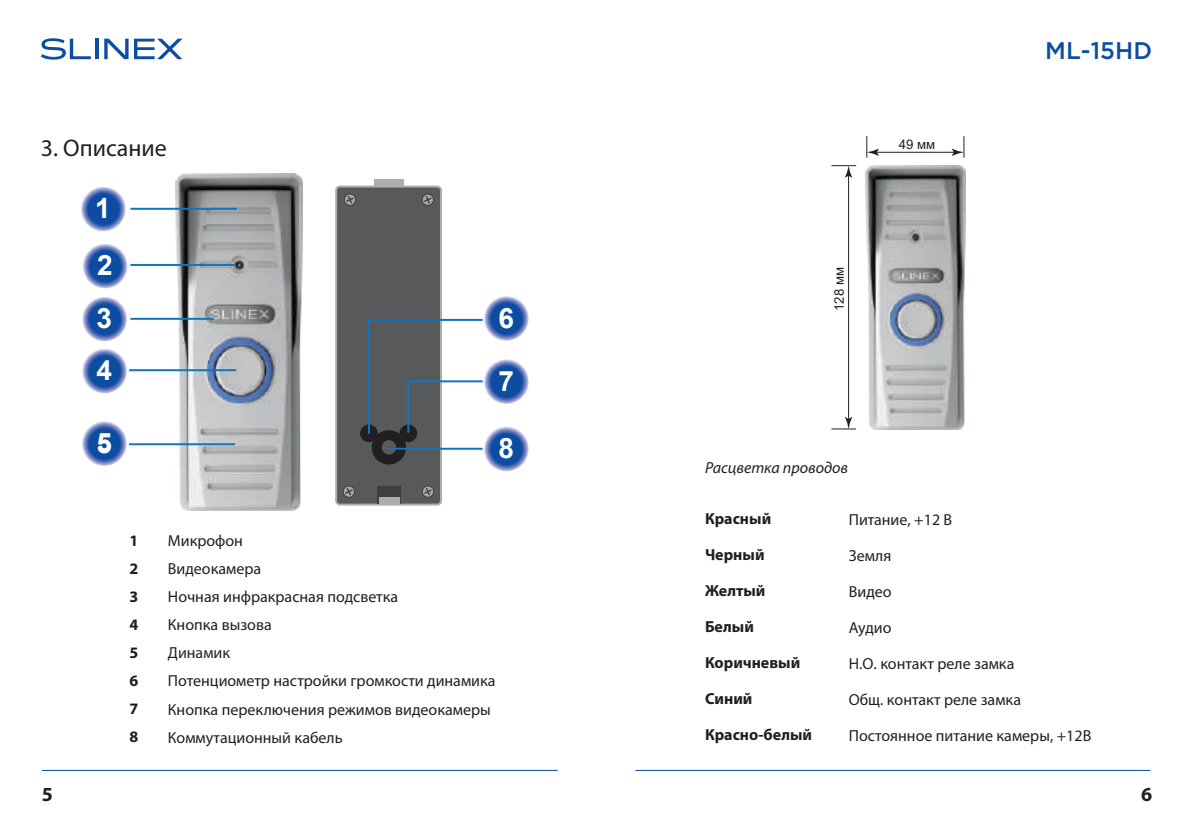
<style>
.page{position:relative;width:1191px;height:840px;background:#fff}
.page>*{position:absolute;margin:0;border:0;box-sizing:border-box;transform-origin:0 0}
.t1{font:700 28px "Arial";color:#fff}
.t2{font:700 24.6px "Arial";color:#fff}
.t3{font:24px "Myriad Pro";color:#231f20}
.t4{font:500 24px "Gotham Pro";color:#0d4da1}
.t5{font:700 20px "Myriad Pro";color:#231f20}
.t6{font:16px/28px "Myriad Pro";color:#231f20}
.t7{font:700 16px/28px "Myriad Pro";color:#231f20;text-align:justify}
.t8{font:italic 16px "Myriad Pro";color:#231f20}
.t9{font:13.2px "Arial";color:#231f20}
</style>
<div class="page">
<svg style="left:41px;top:38px;width:50px;height:22px"></svg>
<hr style="left:95px;top:39px;width:3px;height:20px;background:#0d4da1">
<svg style="left:104px;top:39px;width:78px;height:20px"></svg>
<hr style="left:42px;top:769px;width:515px;height:1px;background:#0d4da1">
<hr style="left:635px;top:769px;width:515px;height:1px;background:#0d4da1">
<div style="left:336px;top:186px;width:105px;height:318px;background:#58595b;border-radius:4px"></div>
<div style="left:335px;top:185px;width:107px;height:320px;border:2px solid #acaeae;border-radius:4px"></div>
<hr style="left:848px;top:174px;width:1px;height:246px;background:#231f20">
<svg style="left:831px;top:165px;width:25px;height:13px"></svg>
<svg style="left:831px;top:416px;width:25px;height:13px"></svg>
<hr style="left:875px;top:152px;width:80px;height:1px;background:#231f20">
<svg style="left:866px;top:136px;width:13px;height:21px"></svg>
<svg style="left:951px;top:136px;width:13px;height:21px"></svg>
<img style="left:175px;top:173px;width:127px;height:337px">
<img style="left:865px;top:165px;width:100px;height:264px">
<svg style="left:81px;top:420px;width:46px;height:46px;background:#5077b8"></svg>
<svg style="left:82px;top:348px;width:45px;height:45px;background:#4971b5"></svg>
<svg style="left:82px;top:296px;width:45px;height:45px;background:#4971b5"></svg>
<svg style="left:82px;top:243px;width:45px;height:45px;background:#4972b5"></svg>
<svg style="left:80px;top:186px;width:46px;height:45px;background:#4d75b7"></svg>
<hr style="left:130px;top:208px;width:107px;height:2px;background:#1375bc">
<hr style="left:130px;top:264px;width:106px;height:2px;background:#1375bc">
<hr style="left:129px;top:369px;width:107px;height:2px;background:#1375bc">
<hr style="left:129px;top:443px;width:106px;height:2px;background:#1375bc">
<hr style="left:130px;top:317px;width:84px;height:2px;background:#1375bc">
<svg style="left:483px;top:426px;width:46px;height:45px;background:#4d75b7"></svg>
<div style="left:360px;top:424px;width:18px;height:18px;background:#231f20;border-radius:50%"></div>
<div style="left:399px;top:424px;width:18px;height:18px;background:#231f20;border-radius:50%"></div>
<div style="left:372px;top:430px;width:34px;height:34px;border:10px solid #231f20;border-radius:50%"></div>
<svg style="left:422px;top:485px;width:12px;height:13px"></svg>
<svg style="left:343px;top:485px;width:12px;height:13px"></svg>
<svg style="left:344px;top:193px;width:12px;height:13px"></svg>
<svg style="left:422px;top:193px;width:12px;height:13px"></svg>
<hr style="left:389px;top:447px;width:93px;height:2px;background:#1375bc">
<svg style="left:483px;top:358px;width:46px;height:46px;background:#4f77b8"></svg>
<svg style="left:367px;top:318px;width:117px;height:117px"></svg>
<svg style="left:483px;top:295px;width:46px;height:46px;background:#5077b8"></svg>
<div style="left:378px;top:486px;width:23px;height:17px;background:#3f3f40"></div>
<div style="left:374px;top:180px;width:30px;height:7px;background:#acaeae"></div>
<div style="left:379px;top:497px;width:20px;height:7px;background:#acaeae"></div>
<h3 class="t3" style="left:41px;top:133px;width:127px">3. Описание</h3>
<h1 class="t1" style="left:95px;top:188px;width:17px">1</h1>
<h1 class="t1" style="left:97px;top:245px;width:17px">2</h1>
<h1 class="t1" style="left:97px;top:298px;width:17px">3</h1>
<h1 class="t1" style="left:97px;top:350px;width:17px">4</h1>
<h1 class="t1" style="left:498px;top:298px;width:17px">6</h1>
<h1 class="t1" style="left:498px;top:361px;width:17px">7</h1>
<h1 class="t1" style="left:96px;top:423px;width:17px">5</h1>
<h2 class="t2" style="left:98px;top:425px;width:15px">5</h2>
<h1 class="t1" style="left:498px;top:428px;width:17px">8</h1>
<p class="t7" style="left:130px;top:525px;width:10px">1<br>2<br>3<br>4<br>5<br>6<br>7<br>8</p>
<p class="t6" style="left:168px;top:526px;width:329px">Микрофон<br>Видеокамера<br>Ночная инфракрасная подсветка<br>Кнопка вызова<br>Динамик<br>Потенциометр настройки громкости динамика<br>Кнопка переключения режимов видеокамеры<br>Коммутационный кабель</p>
<p class="t9" style="left:830px;top:311px;width:45px;rotate:-90deg">128 мм</p>
<p class="t9" style="left:898px;top:135px;width:38px">49 мм</p>
<p class="t8" style="left:705px;top:458px;width:145px">Расцветка проводов</p>
<h3 class="t4" style="left:1045px;top:37px;width:108px">ML-15HD</h3>
<p class="t7" style="left:705px;top:503px;width:68px">Красный</p>
<p class="t7" style="left:705px;top:539px;width:61px">Черный</p>
<p class="t7" style="left:705px;top:575px;width:62px">Желтый</p>
<p class="t7" style="left:705px;top:611px;width:50px">Белый</p>
<p class="t7" style="left:705px;top:647px;width:97px">Коричневый</p>
<p class="t7" style="left:705px;top:683px;width:49px">Синий</p>
<p class="t7" style="left:705px;top:719px;width:109px">Красно-белый</p>
<p class="t6" style="left:848px;top:505px;width:105px">Питание, +12 В</p>
<p class="t6" style="left:848px;top:541px;width:44px">Земля</p>
<p class="t6" style="left:848px;top:577px;width:44px">Видео</p>
<p class="t6" style="left:848px;top:613px;width:44px">Аудио</p>
<p class="t6" style="left:848px;top:649px;width:167px">Н.О. контакт реле замка</p>
<p class="t6" style="left:848px;top:685px;width:174px">Общ. контакт реле замка</p>
<p class="t6" style="left:848px;top:721px;width:244px">Постоянное питание камеры, +12В</p>
<p class="t5" style="left:42px;top:780px;width:13px">5</p>
<p class="t5" style="left:1141px;top:780px;width:13px">6</p>
</div>
